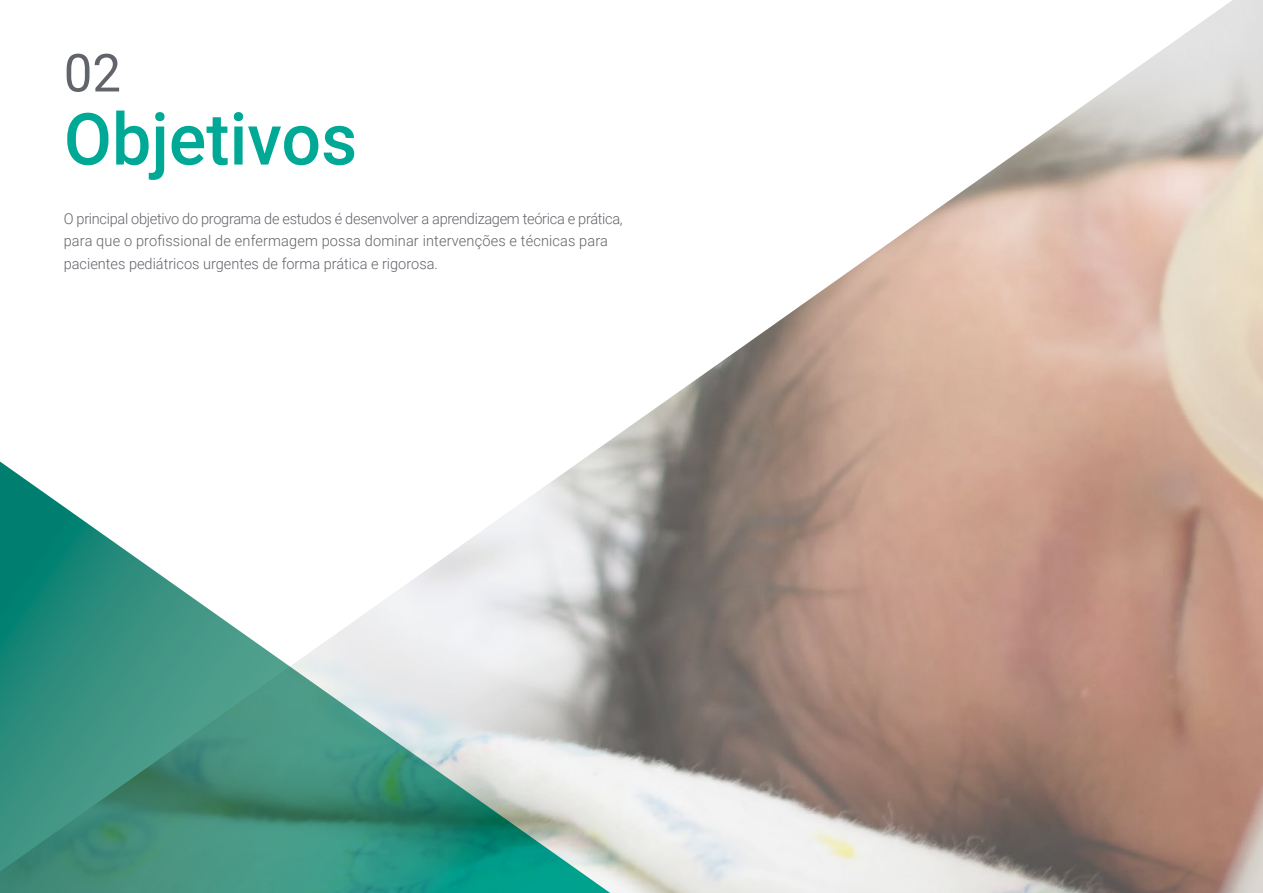
<style>
.page{position:relative;width:1263px;height:893px;background:#fff}
.page>*{position:absolute;margin:0;border:0;box-sizing:border-box;transform-origin:0 0}
.t1{font:500 72px "Roboto";color:#00a996}
.t2{font:52.5px "Roboto";color:#61646a}
.t3{font:300 15px/22.5px "Roboto";color:#61646a}
</style>
<div class="page">
<img style="left:602px;top:0;width:661px;height:893px">
<svg style="left:0;top:446px;width:640px;height:447px"></svg>
<h2 class="t2" style="left:64px;top:36px;width:59px">02</h2>
<h1 class="t1" style="left:64px;top:89px;width:295px">Objetivos</h1>
<p class="t3" style="left:64px;top:207px;width:560px">O principal objetivo do programa de estudos é desenvolver a aprendizagem teórica e prática, para que o profissional de enfermagem possa dominar intervenções e técnicas para pacientes pediátricos urgentes de forma prática e rigorosa.</p>
</div>
